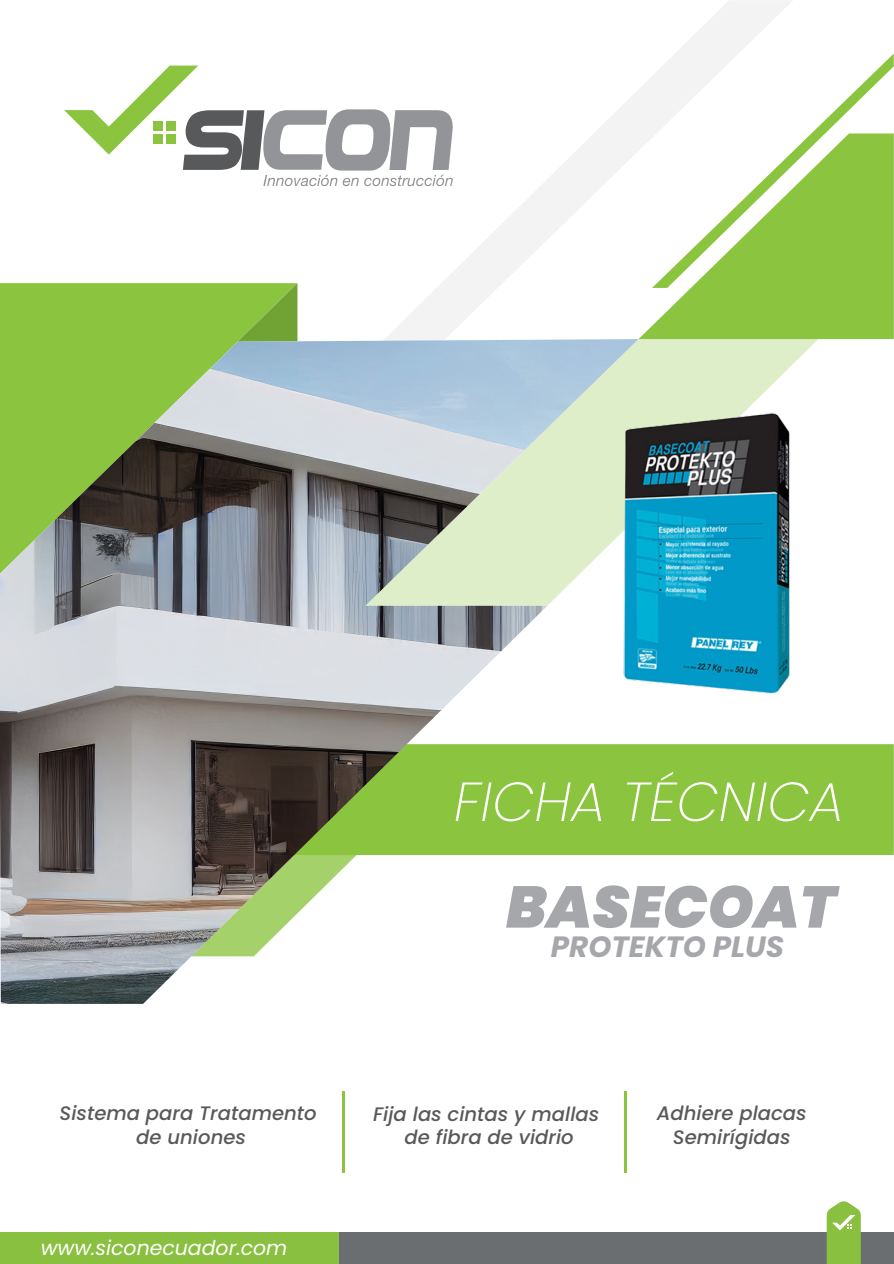
<style>
.page{position:relative;width:894px;height:1264px;background:#fff}
.page>*{position:absolute;margin:0;border:0;box-sizing:border-box;transform-origin:0 0}
.t1{font:italic 900 58.8px "Poppins";color:#a5a7aa}
.t2{font:italic 700 29.25px "Poppins";color:#a5a7aa}
.t3{font:italic 20.4px "Poppins";color:#fff}
.t4{font:italic 500 19.5px/23.4px "Poppins";color:#58595b;text-align:center}
</style>
<div class="page">
<div style="left:0;top:283px;width:237px;height:56px;background:#8bc53f"></div>
<div style="left:638px;top:744px;width:255px;height:111px;background:#8bc53f"></div>
<div style="left:793px;top:288px;width:100px;height:51px;background:#8bc53f"></div>
<svg style="left:638px;top:339px;width:180px;height:64px;fill:#ddeec8"></svg>
<svg style="left:237px;top:283px;width:60px;height:56px;background:#7fb43b"></svg>
<svg style="left:386px;top:1px;width:407px;height:340px"></svg>
<img style="left:0;top:339px;width:638px;height:664px">
<svg style="left:652px;top:54px;width:241px;height:234px"></svg>
<hr style="left:343px;top:1091px;width:2px;height:82px;background:#8bc53f">
<svg style="left:64px;top:66px;width:389px;height:120px"></svg>
<div style="left:153px;top:121px;width:10px;height:10px;background:#8bc53f"></div>
<div style="left:166px;top:121px;width:10px;height:10px;background:#8bc53f"></div>
<div style="left:153px;top:134px;width:10px;height:9px;background:#8bc53f"></div>
<div style="left:166px;top:134px;width:10px;height:9px;background:#8bc53f"></div>
<hr style="left:624px;top:1091px;width:2px;height:82px;background:#8bc53f">
<div style="left:0;top:1232px;width:889px;height:31px;background:#89c040"></div>
<div style="left:339px;top:1232px;width:554px;height:31px;background:#6b6e70"></div>
<svg style="left:826px;top:1201px;width:34px;height:62px;background:#98c759"></svg>
<img style="left:604px;top:403px;width:186px;height:314px">
<svg style="left:455px;top:782px;width:146px;height:39px;background:#9ece5f"></svg>
<svg style="left:626px;top:771px;width:213px;height:50px;background:#9acc58"></svg>
<h1 class="t1" style="left:506px;top:872px;width:331px">BASECOAT</h1>
<h2 class="t2" style="left:550px;top:930px;width:235px">PROTEKTO PLUS</h2>
<p class="t4" style="left:60px;top:1101px;width:258px">Sistema para Tratamento de uniones</p>
<p class="t4" style="left:373px;top:1102px;width:227px">Fija las cintas y mallas de fibra de vidrio</p>
<p class="t4" style="left:656px;top:1101px;width:151px">Adhiere placas<br>Semirígidas</p>
<p class="t3" style="left:41px;top:1235px;width:248px">www.siconecuador.com</p>
</div>
